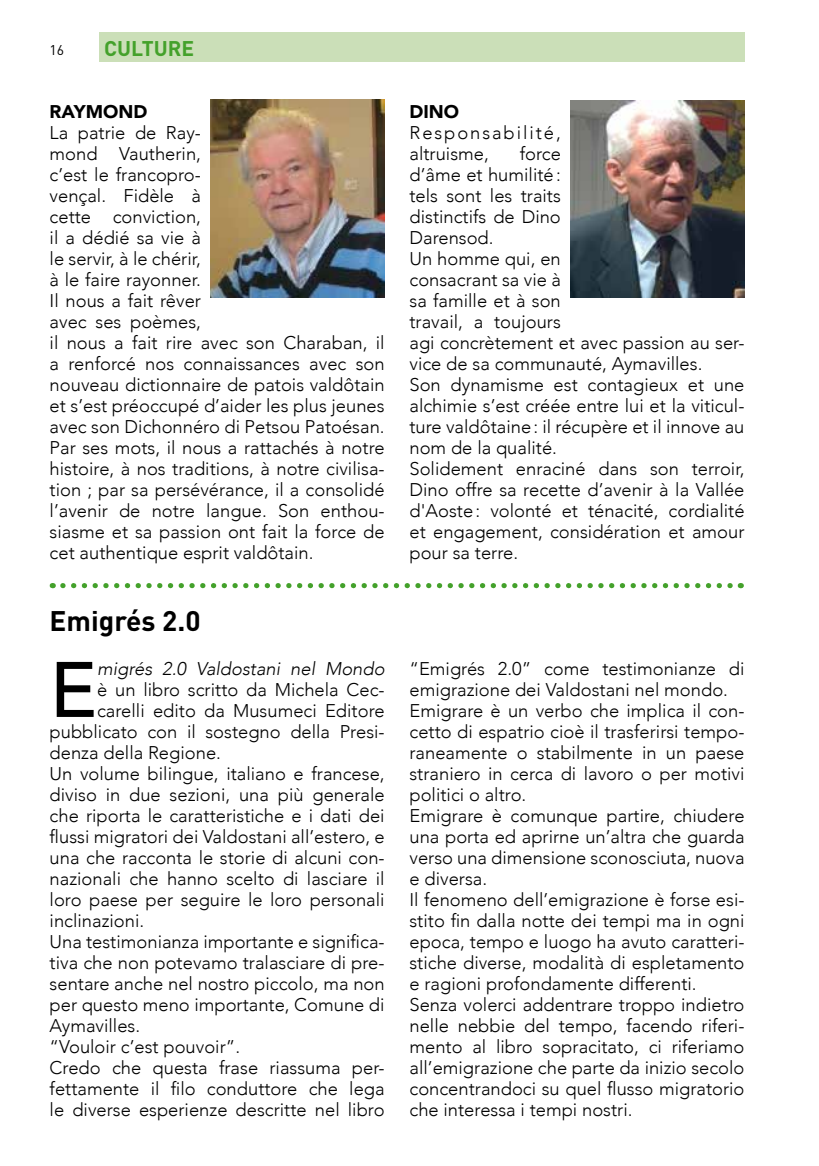
<style>
.page{position:relative;width:819px;height:1166px;background:#fff}
.page>*{position:absolute;margin:0;border:0;box-sizing:border-box;transform-origin:0 0}
.t1{font:500 77.7px "Avenir";color:#000}
.t2{font:700 28px "DIN";color:#000}
.t3{font:700 21px "DIN";color:#44a12b}
.t4{font:300 18.38px/21px "Avenir";color:#000}
.t5{font:italic 300 18.38px "Avenir";color:#000}
.t6{font:300 18.38px/21px "Avenir";letter-spacing:.105em;color:#000}
.t7{font:900 18.38px "Avenir";color:#000}
.t8{font:14px "DIN";color:#000}
</style>
<div class="page">
<div style="left:99px;top:32px;width:645px;height:30px;background:#cbdfb8"></div>
<img style="left:570px;top:100px;width:174px;height:198px">
<img style="left:211px;top:99px;width:173px;height:199px">
<svg style="left:63px;top:583px;width:678px;height:5px"></svg>
<p class="t8" style="left:50px;top:42px;width:16px">16</p>
<p class="t3" style="left:104px;top:35px;width:91px">CULTURE</p>
<p class="t7" style="left:50px;top:95px;width:99px">RAYMOND</p>
<p class="t4" style="left:50px;top:122px;width:336px">La patrie de Ray-<br>mond Vautherin,<br>c’est le francopro-<br>vençal. Fidèle à<br>cette conviction,<br>il a dédié sa vie à<br>le servir, à le chérir,<br>à le faire rayonner.<br>Il nous a fait rêver<br>avec ses poèmes,<br>il nous a fait rire avec son Charaban, il a renforcé nos connaissances avec son nouveau dictionnaire de patois valdôtain et s’est préoccupé d’aider les plus jeunes avec son Dichonnéro di Petsou Patoésan.<br>Par ses mots, il nous a rattachés à notre histoire, à nos traditions, à notre civilisa&shy;tion ; par sa persévérance, il a consolidé l’avenir de notre langue. Son enthou&shy;siasme et sa passion ont fait la force de cet authentique esprit valdôtain.</p>
<h2 class="t2" style="left:50px;top:603px;width:152px">Emigrés 2.0</h2>
<h1 class="t1" style="left:50px;top:623px;width:49px">E</h1>
<p class="t5" style="left:97px;top:658px;width:289px">migrés 2.0 Valdostani nel Mondo</p>
<p class="t4" style="left:97px;top:679px;width:289px">è un libro scritto da Michela Cec-</p>
<p class="t4" style="left:97px;top:700px;width:289px">carelli edito da Musumeci Editore</p>
<p class="t4" style="left:50px;top:721px;width:336px">pubblicato con il sostegno della Presi-</p>
<p class="t4" style="left:50px;top:742px;width:173px">denza della Regione.</p>
<p class="t4" style="left:50px;top:763px;width:336px">Un volume bilingue, italiano e francese,</p>
<p class="t4" style="left:50px;top:784px;width:336px">diviso in due sezioni, una più generale</p>
<p class="t4" style="left:50px;top:805px;width:336px">che riporta le caratteristiche e i dati dei</p>
<p class="t4" style="left:50px;top:826px;width:336px">flussi migratori dei Valdostani all’estero, e</p>
<p class="t4" style="left:50px;top:847px;width:336px">una che racconta le storie di alcuni con-</p>
<p class="t4" style="left:50px;top:868px;width:336px">nazionali che hanno scelto di lasciare il</p>
<p class="t4" style="left:50px;top:889px;width:336px">loro paese per seguire le loro personali</p>
<p class="t4" style="left:50px;top:910px;width:96px">inclinazioni.</p>
<p class="t4" style="left:50px;top:931px;width:336px">Una testimonianza importante e significa-</p>
<p class="t4" style="left:50px;top:952px;width:336px">tiva che non potevamo tralasciare di pre-</p>
<p class="t4" style="left:50px;top:973px;width:336px">sentare anche nel nostro piccolo, ma non</p>
<p class="t4" style="left:50px;top:994px;width:336px">per questo meno importante, Comune di</p>
<p class="t4" style="left:50px;top:1015px;width:92px">Aymavilles.</p>
<p class="t4" style="left:50px;top:1036px;width:192px">“Vouloir c’est pouvoir”.</p>
<p class="t4" style="left:50px;top:1057px;width:336px">Credo che questa frase riassuma per-</p>
<p class="t4" style="left:50px;top:1078px;width:336px">fettamente il filo conduttore che lega</p>
<p class="t4" style="left:50px;top:1099px;width:336px">le diverse esperienze descritte nel libro</p>
<p class="t7" style="left:409px;top:96px;width:51px">DINO</p>
<p class="t6" style="left:409px;top:122px;width:153px">Responsabilité, altruisme,</p>
<p class="t4" style="left:409px;top:143px;width:336px;text-indent:110px">force<br>d’âme et humilité:<br>tels sont les traits<br>distinctifs de Dino<br>Darensod.<br>Un homme qui, en<br>consacrant sa vie à<br>sa famille et à son<br>travail, a toujours<br>agi concrètement et avec passion au ser&shy;vice de sa communauté, Aymavilles.<br>Son dynamisme est contagieux et une alchimie s’est créée entre lui et la viticul&shy;ture valdôtaine: il récupère et il innove au nom de la qualité.<br>Solidement enraciné dans son terroir,<br>Dino offre sa recette d’avenir à la Vallée d'Aoste: volonté et ténacité, cordialité et engagement, considération et amour pour sa terre.</p>
<p class="t4" style="left:409px;top:658px;width:336px">“Emigrés 2.0” come testimonianze di emigrazione dei Valdostani nel mondo.<br>Emigrare è un verbo che implica il con&shy;cetto di espatrio cioè il trasferirsi tempo&shy;raneamente o stabilmente in un paese straniero in cerca di lavoro o per motivi politici o altro.<br>Emigrare è comunque partire, chiudere una porta ed aprirne un’altra che guarda verso una dimensione sconosciuta, nuova e diversa.<br>Il fenomeno dell’emigrazione è forse esi&shy;stito fin dalla notte dei tempi ma in ogni epoca, tempo e luogo ha avuto caratteri&shy;stiche diverse, modalità di espletamento e ragioni profondamente differenti.<br>Senza volerci addentrare troppo indietro nelle nebbie del tempo, facendo riferi&shy;mento al libro sopracitato, ci riferiamo all’emigrazione che parte da inizio secolo concentrandoci su quel flusso migratorio che interessa i tempi nostri.</p>
</div>
